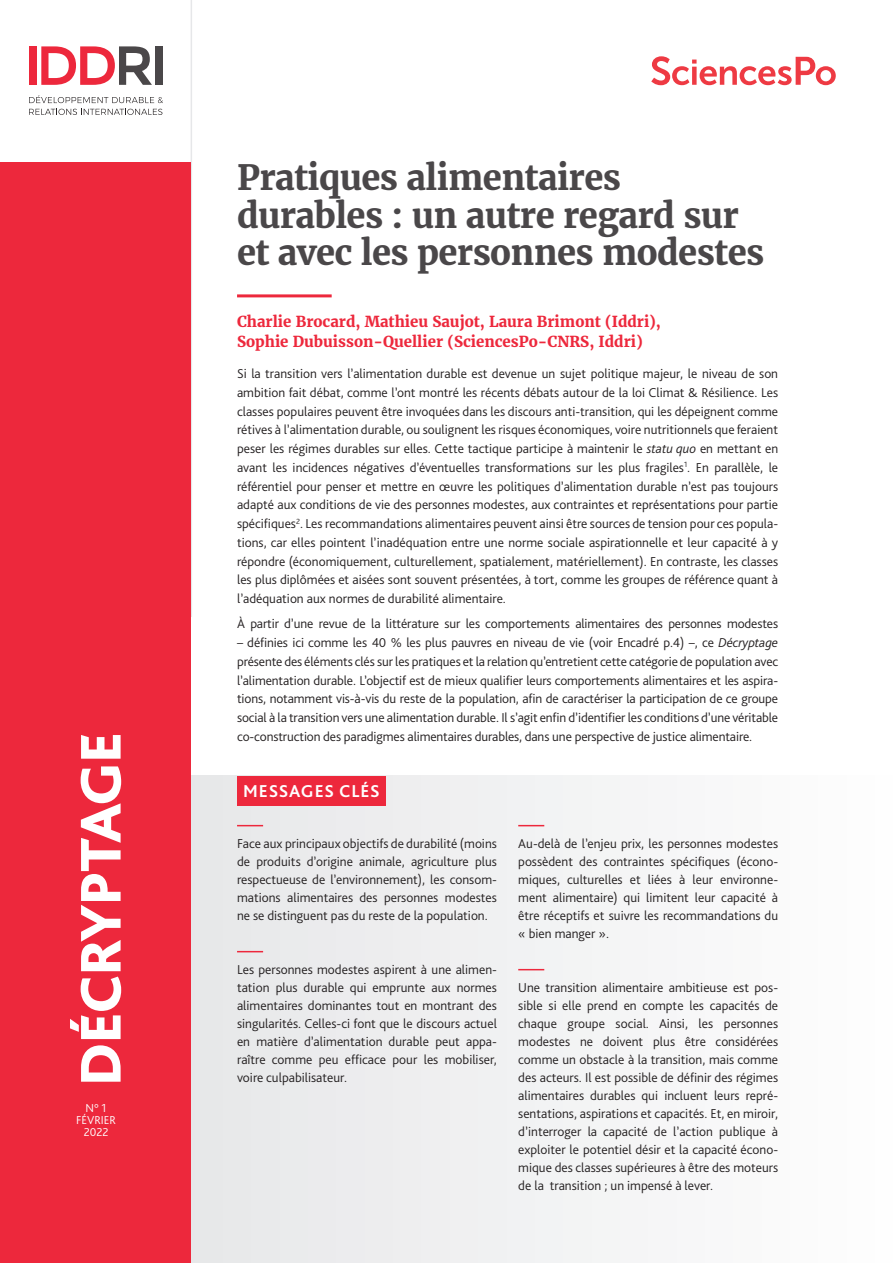
<style>
.page{position:relative;width:893px;height:1263px;background:#fff}
.page>*{position:absolute;margin:0;border:0;box-sizing:border-box;transform-origin:0 0}
.t1{font:700 34.5px/37.5px "Merriweather";letter-spacing:-.02em;color:#4a4749}
.t2{font:700 18px "Bliss Pro";letter-spacing:.04em;color:#fff}
.t3{font:700 15px/19.5px "Merriweather";color:#ed283c}
.t4{font:300 13.5px/18px "Bliss Pro";color:#231f20;text-align:justify}
.t5{font:300 12px/12px "Bliss Pro";color:#fff;text-align:center}
.s1{font-style:italic}
</style>
<div class="page">
<div style="left:191px;top:776px;width:702px;height:487px;background:#f2f3f4"></div>
<div style="left:29px;top:46px;width:7px;height:39px;background:#ed283c"></div>
<svg style="left:41px;top:46px;width:111px;height:39px"></svg>
<div style="left:155px;top:46px;width:8px;height:39px;background:#4a4749"></div>
<svg style="left:29px;top:95px;width:134px;height:8px"></svg>
<svg style="left:29px;top:109px;width:133px;height:6px"></svg>
<svg style="left:651px;top:56px;width:185px;height:29px"></svg>
<div style="left:237px;top:776px;width:149px;height:29px;background:#ed283c"></div>
<hr style="left:191px;top:0;width:1px;height:617px;background:#e6e7e9">
<div style="left:0;top:163px;width:191px;height:1100px;background:#ed283c"></div>
<svg style="left:237px;top:825px;width:26px;height:1px"></svg>
<svg style="left:237px;top:951px;width:26px;height:1px"></svg>
<svg style="left:518px;top:825px;width:26px;height:1px"></svg>
<svg style="left:518px;top:969px;width:26px;height:1px"></svg>
<svg style="left:70px;top:735px;width:51px;height:347px"></svg>
<hr style="left:237px;top:294px;width:95px;height:3px;background:#ed283c">
<p class="t5" style="left:76px;top:1102px;width:41px">N° 1<br>FÉVRIER<br>2022</p>
<h1 class="t1" style="left:237px;top:158px;width:529px">Pratiques alimentaires durables : un autre regard sur et avec les personnes modestes</h1>
<p class="t3" style="left:237px;top:312px;width:425px">Charlie Brocard, Mathieu Saujot, Laura Brimont (Iddri),<br>Sophie Dubuisson-Quellier (SciencesPo-CNRS, Iddri)</p>
<p class="t4" style="left:237px;top:364px;width:543px;line-height:18.8px">Si la transition vers l’alimentation durable est devenue un sujet politique majeur, le niveau de son ambition fait débat, comme l’ont montré les récents débats autour de la loi Climat &amp; Résilience. Les classes populaires peuvent être invoquées dans les discours anti-transition, qui les dépeignent comme rétives à l’alimentation durable, ou soulignent les risques économiques, voire nutritionnels que feraient peser les régimes durables sur elles. Cette tactique participe à maintenir le <span class="s1">statu quo</span> en mettant en avant les incidences négatives d’éventuelles transformations sur les plus fragiles<sup>1</sup>. En parallèle, le référentiel pour penser et mettre en œuvre les politiques d’alimentation durable n’est pas toujours adapté aux conditions de vie des personnes modestes, aux contraintes et représentations pour partie spécifiques<sup>2</sup>. Les recommandations alimentaires peuvent ainsi être sources de tension pour ces popula&shy;tions, car elles pointent l’inadéquation entre une norme sociale aspirationnelle et leur capacité à y répondre (économiquement, culturellement, spatialement, matériellement). En contraste, les classes les plus diplômées et aisées sont souvent présentées, à tort, comme les groupes de référence quant à l’adéquation aux normes de durabilité alimentaire.</p>
<p class="t4" style="left:237px;top:615px;width:543px">À partir d’une revue de la littérature sur les comportements alimentaires des personnes modestes</p>
<p class="t4" style="left:237px;top:633px;width:543px;line-height:18.8px">– définies ici comme les 40 % les plus pauvres en niveau de vie (voir Encadré p.4) –, ce <span class="s1">Décryptage </span>présente des éléments clés sur les pratiques et la relation qu’entretient cette catégorie de population avec l’alimentation durable. L’objectif est de mieux qualifier leurs comportements alimentaires et les aspira&shy;tions, notamment vis-à-vis du reste de la population, afin de caractériser la participation de ce groupe social à la transition vers une alimentation durable. Il s’agit enfin d’identifier les conditions d’une véritable co-construction des paradigmes alimentaires durables, dans une perspective de justice alimentaire.</p>
<h2 class="t2" style="left:243px;top:780px;width:138px">MESSAGES CLÉS</h2>
<p class="t4" style="left:237px;top:834px;width:261px">Face aux principaux objectifs de durabilité (moins de produits d’origine animale, agriculture plus respectueuse de l’environnement), les consom&shy;mations alimentaires des personnes modestes ne se distinguent pas du reste de la population.</p>
<p class="t4" style="left:237px;top:960px;width:261px">Les personnes modestes aspirent à une alimen&shy;tation plus durable qui emprunte aux normes alimentaires dominantes tout en montrant des singularités. Celles-ci font que le discours actuel en matière d’alimentation durable peut appa&shy;raître comme peu efficace pour les mobiliser, voire culpabilisateur.</p>
<p class="t4" style="left:518px;top:834px;width:261px">Au-delà de l’enjeu prix, les personnes modestes possèdent des contraintes spécifiques (écono&shy;miques, culturelles et liées à leur environne&shy;ment alimentaire) qui limitent leur capacité à être réceptifs et suivre les recommandations du « bien manger ».</p>
<p class="t4" style="left:518px;top:978px;width:261px">Une transition alimentaire ambitieuse est pos&shy;sible si elle prend en compte les capacités de chaque groupe social. Ainsi, les personnes modestes ne doivent plus être considérées comme un obstacle à la transition, mais comme des acteurs. Il est possible de définir des régimes alimentaires durables qui incluent leurs repré&shy;sentations, aspirations et capacités. Et, en miroir, d’interroger la capacité de l’action publique à exploiter le potentiel désir et la capacité écono&shy;mique des classes supérieures à être des moteurs de la transition ; un impensé à lever.</p>
</div>
